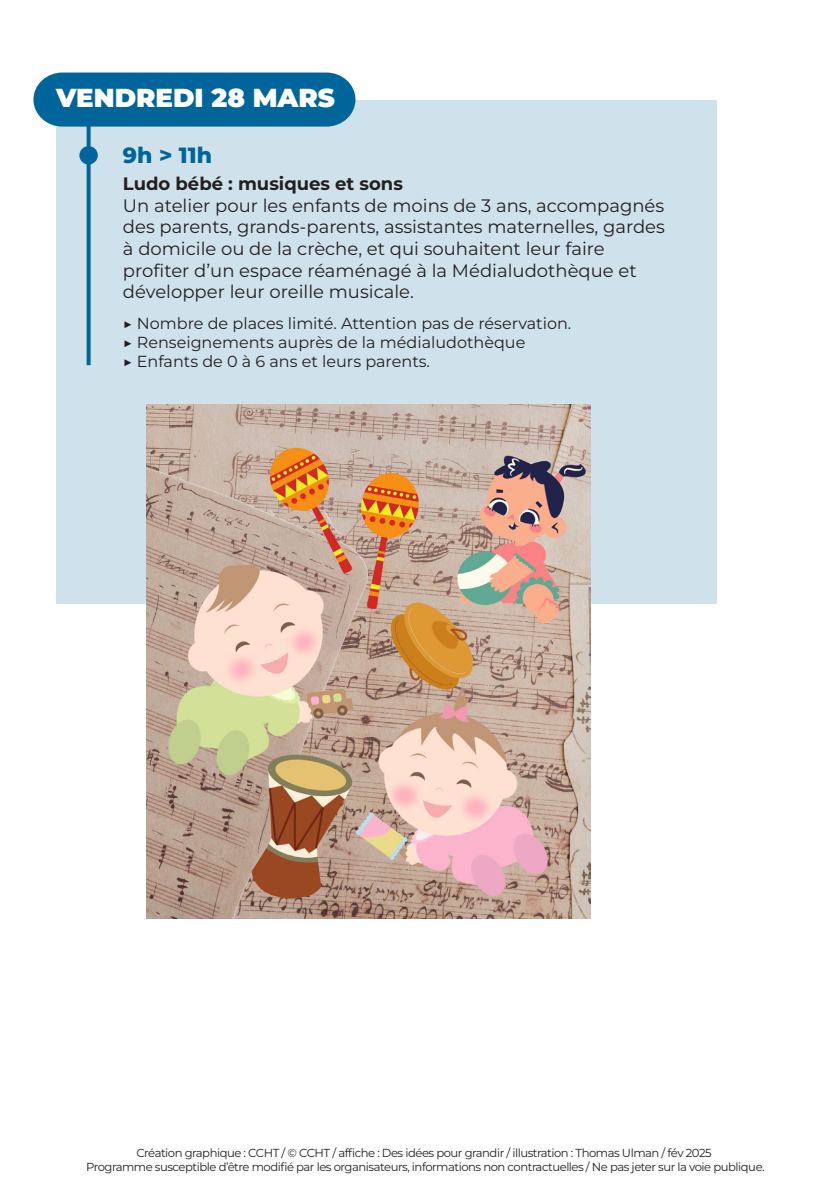
<style>
.page{position:relative;width:840px;height:1191px;background:#fff}
.page>*{position:absolute;margin:0;border:0;box-sizing:border-box;transform-origin:0 0}
.t1{font:900 26px "Montserrat";color:#fff}
.t2{font:800 22px "Montserrat";color:#00659b}
.t3{font:18px/21.6px "Montserrat";color:#231f20}
.t4{font:700 18px "Montserrat";color:#231f20}
.t5{font:16px "Montserrat";color:#231f20}
.t6{font:11.6px "Montserrat";letter-spacing:-.04em;color:#231f20}
</style>
<div class="page">
<div style="left:56px;top:100px;width:660px;height:503px;background:#cfe2ec"></div>
<svg style="left:87px;top:127px;width:4px;height:238px"></svg>
<div style="left:79px;top:146px;width:19px;height:18px;background:#00659b;border-radius:50%"></div>
<div style="left:33px;top:73px;width:322px;height:54px;background:#00659b"></div>
<img style="left:146px;top:405px;width:444px;height:513px">
<p class="t1" style="left:56px;top:78px;width:280px">VENDREDI 28 MARS</p>
<p class="t2" style="left:123px;top:139px;width:90px">9h &gt; 11h</p>
<p class="t4" style="left:123px;top:171px;width:281px">Ludo bébé : musiques et sons</p>
<p class="t3" style="left:123px;top:194px;width:543px">Un atelier pour les enfants de moins de 3 ans, accompagnés des parents, grands-parents, assistantes maternelles, gardes à domicile ou de la crèche, et qui souhaitent leur faire profiter d’un espace réaménagé à la Médialudothèque et développer leur oreille musicale.</p>
<p class="t5" style="left:123px;top:312px;width:449px">▶ Nombre de places limité. Attention pas de réservation.</p>
<p class="t5" style="left:123px;top:331px;width:403px">▶ Renseignements auprès de la médialudothèque</p>
<p class="t5" style="left:123px;top:350px;width:308px">▶ Enfants de 0 à 6 ans et leurs parents.</p>
<p class="t6" style="left:136px;top:1144px;width:576px">Création graphique : CCHT / © CCHT / affiche : Des idées pour grandir / illustration : Thomas Ulman / fév 2025</p>
<p class="t6" style="left:86px;top:1158px;width:679px">Programme susceptible d’être modifié par les organisateurs, informations non contractuelles / Ne pas jeter sur la voie publique.</p>
</div>
